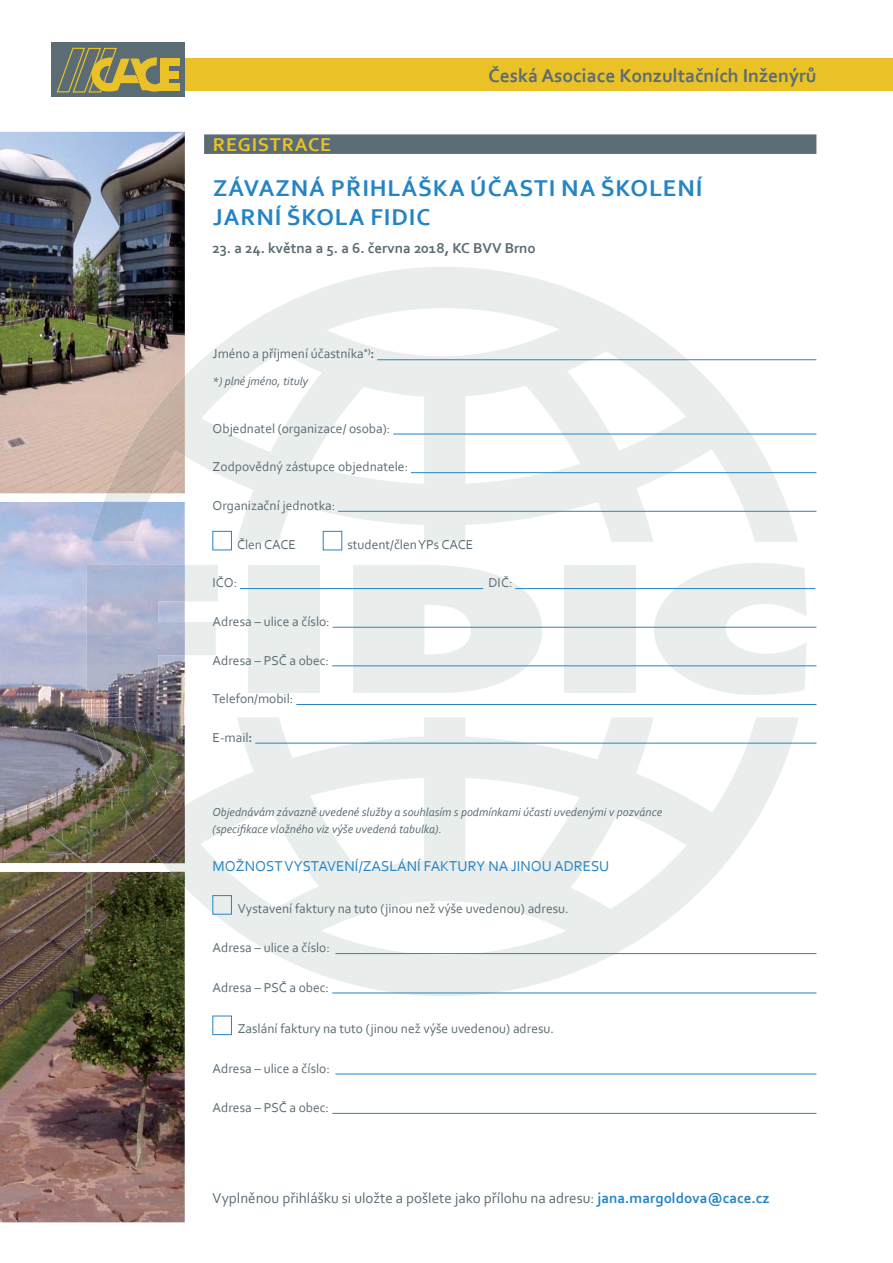
<style>
.page{position:relative;width:893px;height:1263px;background:#fff}
.page>*{position:absolute;margin:0;border:0;box-sizing:border-box;transform-origin:0 0}
.t1{font:700 24px/28.8px "Corbel";letter-spacing:.04em;color:#2484c6}
.t2{font:700 19.5px "Corbel";color:#5b6c74}
.t3{font:700 19.5px "Corbel";letter-spacing:.04em;color:#eac227}
.t4{font:15px "Corbel";color:#5b6c74}
.t5{font:15px "Corbel";color:#2484c6}
.t6{font:700 15px "Corbel";color:#5b6c74}
.t7{font:13.5px "Corbel";color:#5b6c74}
.t8{font:italic 12px/16.5px "Corbel";color:#5b6c74}
.s1{font-weight:700}
.s2{font-weight:700;color:#2484c6}
</style>
<div class="page">
<div style="left:148px;top:58px;width:745px;height:33px;background:#eac227"></div>
<div style="left:51px;top:43px;width:134px;height:54px;background:#5b6c74"></div>
<div style="left:161px;top:58px;width:18px;height:8px;background:#eac227"></div>
<div style="left:161px;top:83px;width:18px;height:8px;background:#eac227"></div>
<div style="left:160px;top:71px;width:19px;height:7px;background:#eac227"></div>
<div style="left:160px;top:58px;width:9px;height:33px;background:#eac227"></div>
<svg style="left:57px;top:48px;width:103px;height:45px"></svg>
<img style="left:0;top:502px;width:185px;height:720px">
<img style="left:0;top:132px;width:185px;height:361px">
<svg style="left:185px;top:565px;width:33px;height:90px"></svg>
<img style="left:86px;top:565px;width:99px;height:128px">
<div style="left:248px;top:565px;width:71px;height:128px;background:#e9eeed"></div>
<svg style="left:353px;top:565px;width:189px;height:128px"></svg>
<div style="left:564px;top:565px;width:71px;height:128px;background:#e9eeed"></div>
<svg style="left:654px;top:563px;width:153px;height:132px"></svg>
<svg style="left:104px;top:267px;width:694px;height:275px"></svg>
<img style="left:91px;top:502px;width:57px;height:40px">
<img style="left:107px;top:376px;width:78px;height:117px">
<svg style="left:163px;top:717px;width:636px;height:279px"></svg>
<img style="left:90px;top:717px;width:95px;height:171px">
<div style="left:204px;top:134px;width:612px;height:20px;background:#5b6c74"></div>
<hr style="left:377px;top:359px;width:439px;height:1px;background:#2484c6">
<hr style="left:393px;top:434px;width:423px;height:1px;background:#2484c6">
<hr style="left:411px;top:472px;width:405px;height:1px;background:#2484c6">
<hr style="left:338px;top:511px;width:478px;height:1px;background:#2484c6">
<hr style="left:240px;top:588px;width:243px;height:1px;background:#2484c6">
<hr style="left:515px;top:588px;width:300px;height:1px;background:#2484c6">
<hr style="left:333px;top:627px;width:483px;height:1px;background:#2484c6">
<hr style="left:332px;top:666px;width:484px;height:1px;background:#2484c6">
<hr style="left:296px;top:704px;width:520px;height:1px;background:#2484c6">
<hr style="left:255px;top:743px;width:561px;height:1px;background:#2484c6">
<hr style="left:335px;top:953px;width:481px;height:1px;background:#2484c6">
<hr style="left:332px;top:993px;width:484px;height:1px;background:#2484c6">
<hr style="left:335px;top:1074px;width:481px;height:1px;background:#2484c6">
<hr style="left:332px;top:1113px;width:484px;height:1px;background:#2484c6">
<div style="left:213px;top:531px;width:19px;height:19px;border:1px solid #2484c6"></div>
<div style="left:323px;top:531px;width:19px;height:19px;border:1px solid #2484c6"></div>
<div style="left:213px;top:895px;width:19px;height:19px;border:1px solid #2484c6"></div>
<div style="left:213px;top:1016px;width:19px;height:19px;border:1px solid #2484c6"></div>
<h2 class="t2" style="left:488px;top:63px;width:329px">Česká Asociace Konzultačních Inženýrů</h2>
<h2 class="t3" style="left:213px;top:132px;width:120px">REGISTRACE</h2>
<h1 class="t1" style="left:213px;top:174px;width:491px">ZÁVAZNÁ PŘIHLÁŠKA ÚČASTI NA ŠKOLENÍ<br>JARNÍ ŠKOLA FIDIC</h1>
<p class="t6" style="left:213px;top:239px;width:325px">23. a 24. května a 5. a 6. června 2018, KC BVV Brno</p>
<p class="t7" style="left:213px;top:346px;width:163px">Jméno a příjmení účastníka<sup>*)</sup><span class="s1">:</span></p>
<p class="t8" style="left:213px;top:373px;width:97px">*) plné jméno, tituly</p>
<p class="t7" style="left:213px;top:420px;width:179px">Objednatel (organizace/ osoba):</p>
<p class="t7" style="left:213px;top:459px;width:197px">Zodpovědný zástupce objednatele:</p>
<p class="t7" style="left:213px;top:497px;width:124px">Organizační jednotka:</p>
<p class="t7" style="left:237px;top:536px;width:60px">Člen CACE</p>
<p class="t7" style="left:347px;top:536px;width:127px">student/člen YPs CACE</p>
<p class="t7" style="left:213px;top:574px;width:26px">IČO:</p>
<p class="t7" style="left:488px;top:574px;width:26px">DIČ:</p>
<p class="t7" style="left:213px;top:613px;width:119px">Adresa – ulice a číslo:</p>
<p class="t7" style="left:213px;top:652px;width:118px">Adresa – PSČ a obec:</p>
<p class="t7" style="left:213px;top:690px;width:82px">Telefon/mobil:</p>
<p class="t7" style="left:213px;top:729px;width:41px">E-mail<span class="s1">:</span></p>
<p class="t8" style="left:213px;top:804px;width:451px">Objednávám závazně uvedené služby a souhlasím s podmínkami účasti uvedenými v pozvánce (specifikace vložného viz výše uvedená tabulka).</p>
<p class="t5" style="left:213px;top:857px;width:398px">MOŽNOST VYSTAVENÍ/ZASLÁNÍ FAKTURY NA JINOU ADRESU</p>
<p class="t7" style="left:238px;top:900px;width:333px">Vystavení faktury na tuto (jinou než výše uvedenou) adresu.</p>
<p class="t7" style="left:213px;top:939px;width:119px">Adresa – ulice a číslo:</p>
<p class="t7" style="left:213px;top:979px;width:118px">Adresa – PSČ a obec:</p>
<p class="t7" style="left:238px;top:1020px;width:318px">Zaslání faktury na tuto (jinou než výše uvedenou) adresu.</p>
<p class="t7" style="left:213px;top:1060px;width:119px">Adresa – ulice a číslo:</p>
<p class="t7" style="left:213px;top:1099px;width:118px">Adresa – PSČ a obec:</p>
<p class="t4" style="left:213px;top:1189px;width:558px">Vyplněnou přihlášku si uložte a pošlete jako přílohu na adresu: <span class="s2">jana.margoldova@cace.cz</span></p>
</div>
